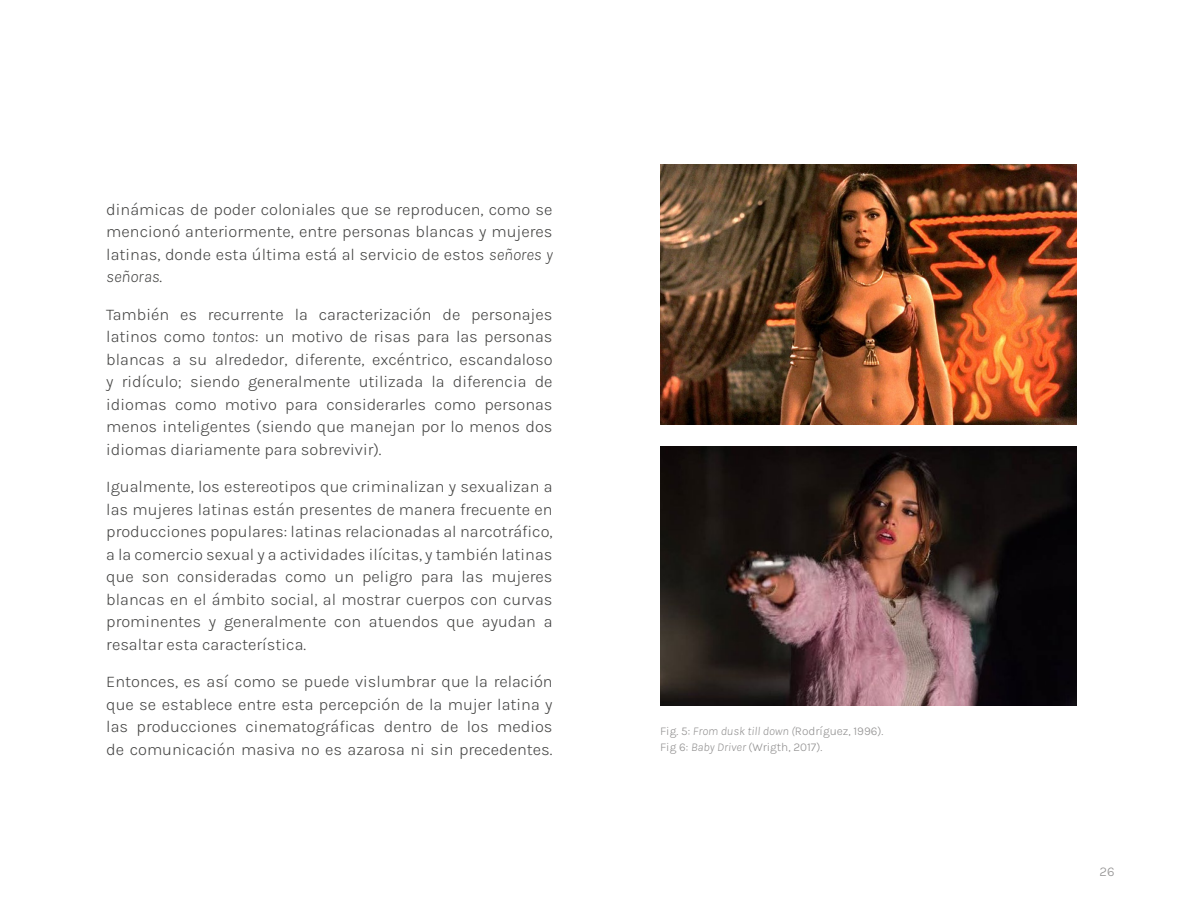
<style>
.page{position:relative;width:1188px;height:918px;background:#fff}
.page>*{position:absolute;margin:0;border:0;box-sizing:border-box;transform-origin:0 0}
.t1{font:16.5px/22.5px "Karla";color:#454544;text-align:justify}
.t2{font:13.5px "Karla";color:#908f8f}
.t3{font:12px/16.5px "Karla";color:#908f8f}
.s1{font-style:italic}
</style>
<div class="page">
<img style="left:660px;top:165px;width:417px;height:259px">
<img style="left:660px;top:446px;width:417px;height:260px">
<p class="t1" style="left:106px;top:197px;width:448px">dinámicas de poder coloniales que se reproducen, como se mencionó anteriormente, entre personas blancas y mujeres latinas, donde esta última está al servicio de estos <span class="s1">señores y señoras</span>.</p>
<p class="t1" style="left:106px;top:302px;width:448px">También es recurrente la caracterización de personajes latinos como <span class="s1">tontos</span>: un motivo de risas para las personas blancas a su alrededor, diferente, excéntrico, escandaloso y ridículo; siendo generalmente utilizada la diferencia de idiomas como motivo para considerarles como personas menos inteligentes (siendo que manejan por lo menos dos idiomas diariamente para sobrevivir).</p>
<p class="t1" style="left:106px;top:475px;width:448px">Igualmente, los estereotipos que criminalizan y sexualizan a las mujeres latinas están presentes de manera frecuente en producciones populares: latinas relacionadas al narcotráfico, a la comercio sexual y a actividades ilícitas, y también latinas que son consideradas como un peligro para las mujeres blancas en el ámbito social, al mostrar cuerpos con curvas prominentes y generalmente con atuendos que ayudan a resaltar esta característica.</p>
<p class="t1" style="left:106px;top:670px;width:448px">Entonces, es así como se puede vislumbrar que la relación que se establece entre esta percepción de la mujer latina y las producciones cinematográficas dentro de los medios de comunicación masiva no es azarosa ni sin precedentes.</p>
<p class="t3" style="left:660px;top:722px;width:225px">Fig. 5: <span class="s1">From dusk till down (</span>Rodríguez, 1996).<br>Fig 6: <span class="s1">Baby Driver</span> (Wrigth, 2017).</p>
<p class="t2" style="left:1100px;top:863px;width:17px">26</p>
</div>
